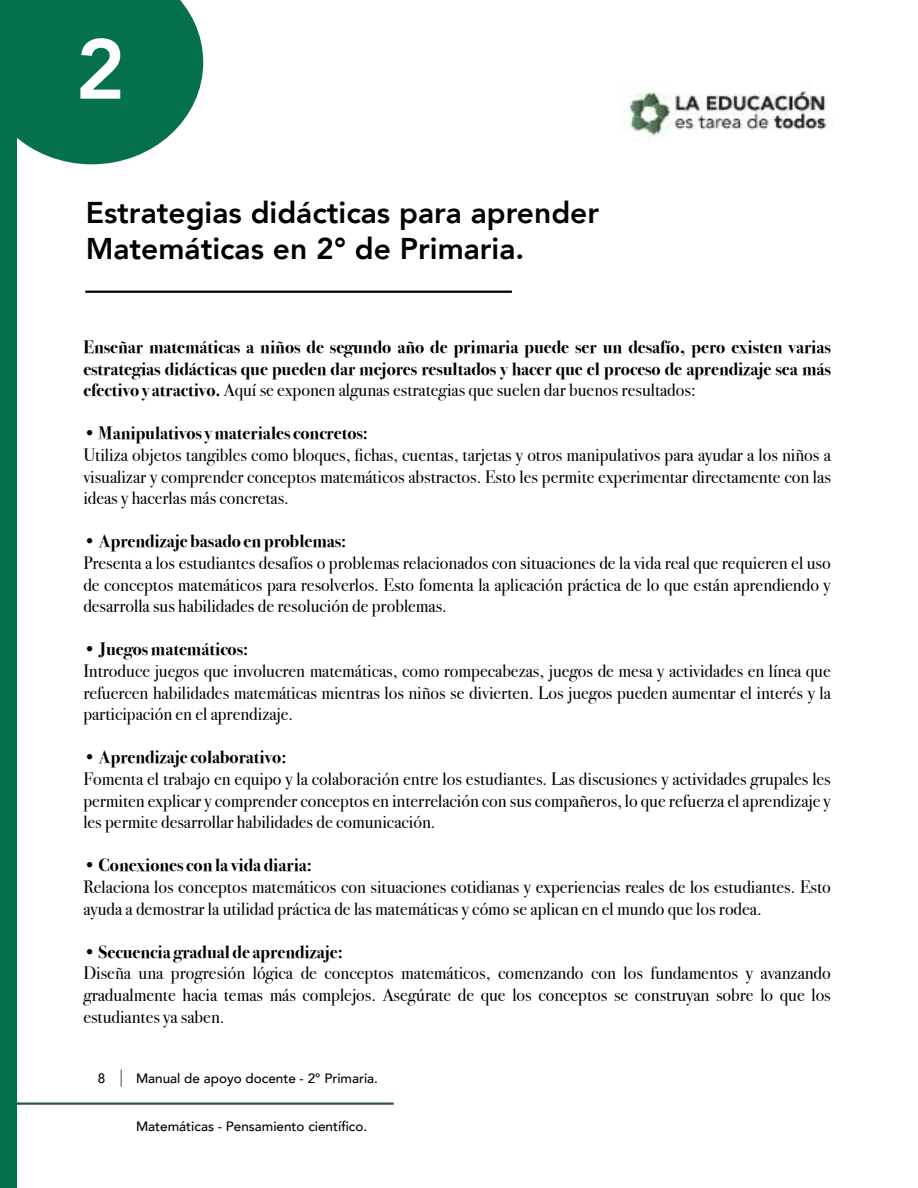
<style>
.page{position:relative;width:918px;height:1188px;background:#fff}
.page>*{position:absolute;margin:0;border:0;box-sizing:border-box;transform-origin:0 0}
.t1{font:800 84px "Avenir";color:#fff}
.t2{font:800 30px/36px "Avenir";color:#000}
.t3{font:18px/21.6px "Bodoni Svty Two ITCTT";color:#000;text-align:justify}
.t4{font:700 18px/21.6px "Bodoni Svty Two ITCTT";color:#000;text-align:justify}
.t5{font:500 13.5px "Avenir";color:#000}
.s1{font-weight:400}
</style>
<div class="page">
<hr style="left:0;top:1102px;width:394px;height:3px;background:#30593f">
<svg style="left:121px;top:1070px;width:1px;height:17px"></svg>
<div style="left:0;top:0;width:17px;height:1188px;background:#04714c"></div>
<img style="left:621px;top:84px;width:212px;height:56px">
<svg style="left:17px;top:0;width:186px;height:164px"></svg>
<hr style="left:85px;top:291px;width:427px;height:2px;background:#000">
<h1 class="t1" style="left:75px;top:4px;width:51px">2</h1>
<h2 class="t2" style="left:86px;top:195px;width:515px">Estrategias didácticas para aprender<br>Matemáticas en 2° de Primaria.</h2>
<p class="t4" style="left:83px;top:335px;width:749px">Enseñar matemáticas a niños de segundo año de primaria puede ser un desafío, pero existen varias estrategias didácticas que pueden dar mejores resultados y hacer que el proceso de aprendizaje sea más efectivo y atractivo. <span class="s1">Aquí se exponen algunas estrategias que suelen dar buenos resultados:</span></p>
<p class="t4" style="left:83px;top:421px;width:286px">• Manipulativos y materiales concretos:</p>
<p class="t3" style="left:83px;top:442px;width:749px">Utiliza objetos tangibles como bloques, fichas, cuentas, tarjetas y otros manipulativos para ayudar a los niños a visualizar y comprender conceptos matemáticos abstractos. Esto les permite experimentar directamente con las ideas y hacerlas más concretas.</p>
<p class="t4" style="left:83px;top:529px;width:264px">• Aprendizaje basado en problemas:</p>
<p class="t3" style="left:83px;top:550px;width:749px">Presenta a los estudiantes desafíos o problemas relacionados con situaciones de la vida real que requieren el uso de conceptos matemáticos para resolverlos. Esto fomenta la aplicación práctica de lo que están aprendiendo y desarrolla sus habilidades de resolución de problemas.</p>
<p class="t4" style="left:83px;top:637px;width:166px">• Juegos matemáticos:</p>
<p class="t3" style="left:83px;top:658px;width:749px">Introduce juegos que involucren matemáticas, como rompecabezas, juegos de mesa y actividades en línea que refuercen habilidades matemáticas mientras los niños se divierten. Los juegos pueden aumentar el interés y la participación en el aprendizaje.</p>
<p class="t4" style="left:83px;top:745px;width:205px">• Aprendizaje colaborativo:</p>
<p class="t3" style="left:83px;top:766px;width:749px">Fomenta el trabajo en equipo y la colaboración entre los estudiantes. Las discusiones y actividades grupales les permiten explicar y comprender conceptos en interrelación con sus compañeros, lo que refuerza el aprendizaje y les permite desarrollar habilidades de comunicación.</p>
<p class="t4" style="left:83px;top:853px;width:230px">• Conexiones con la vida diaria:</p>
<p class="t3" style="left:83px;top:874px;width:749px">Relaciona los conceptos matemáticos con situaciones cotidianas y experiencias reales de los estudiantes. Esto ayuda a demostrar la utilidad práctica de las matemáticas y cómo se aplican en el mundo que los rodea.</p>
<p class="t4" style="left:83px;top:939px;width:261px">• Secuencia gradual de aprendizaje:</p>
<p class="t3" style="left:83px;top:961px;width:749px">Diseña una progresión lógica de conceptos matemáticos, comenzando con los fundamentos y avanzando gradualmente hacia temas más complejos. Asegúrate de que los conceptos se construyan sobre lo que los estudiantes ya saben.</p>
<p class="t5" style="left:98px;top:1067px;width:9px">8</p>
<p class="t5" style="left:136px;top:1067px;width:244px">Manual de apoyo docente - 2° Primaria.</p>
<p class="t5" style="left:136px;top:1115px;width:233px">Matemáticas - Pensamiento científico.</p>
</div>
